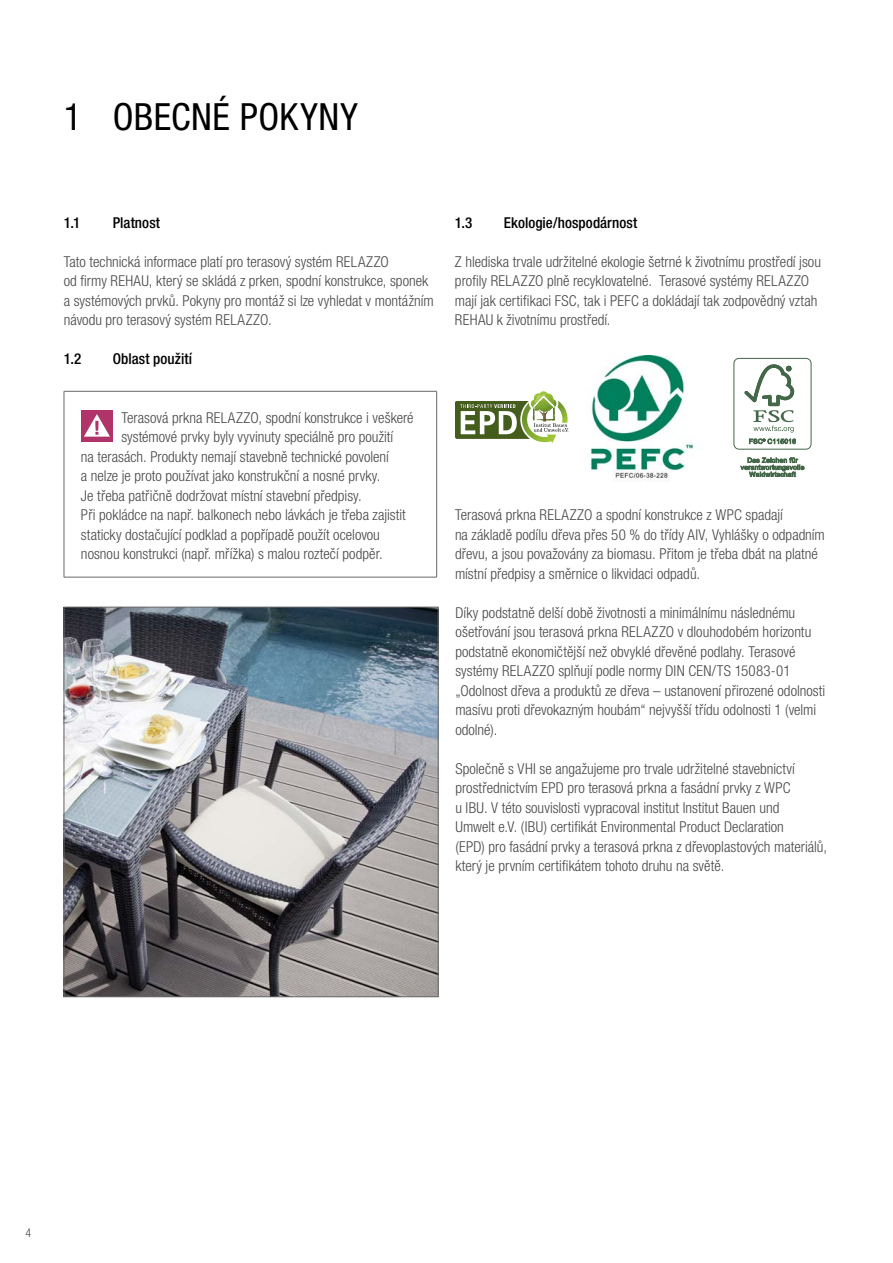
<style>
.page{position:relative;width:893px;height:1263px;background:#fff}
.page>*{position:absolute;margin:0;border:0;box-sizing:border-box;transform-origin:0 0}
.t1{font:condensed 37.5px "Helvetica Neue LTW1 G";letter-spacing:.015em;color:#000}
.t2{font:300 condensed 15px/19.5px "Helvetica Neue LTW1 G";color:#484848}
.t3{font:500 condensed 15px "Helvetica Neue LTW1 G";letter-spacing:.005em;color:#000}
.t4{font:300 condensed 12px "Helvetica Neue LTW1 G";color:#484848}
</style>
<div class="page">
<hr style="left:64px;top:391px;width:373px;height:1px;background:#686868">
<hr style="left:64px;top:391px;width:1px;height:186px;background:#686868">
<hr style="left:436px;top:391px;width:1px;height:186px;background:#686868">
<hr style="left:64px;top:577px;width:373px;height:1px;background:#686868">
<div style="left:81px;top:410px;width:32px;height:32px;background:#b0346a"></div>
<svg style="left:84px;top:414px;width:26px;height:23px"></svg>
<svg style="left:455px;top:391px;width:114px;height:52px"></svg>
<img style="left:590px;top:356px;width:104px;height:124px">
<div style="left:733px;top:358px;width:78px;height:92px;border:1px solid #436748;border-radius:5px"></div>
<svg style="left:744px;top:364px;width:50px;height:68px"></svg>
<svg style="left:749px;top:439px;width:47px;height:5px"></svg>
<svg style="left:740px;top:457px;width:64px;height:20px"></svg>
<img style="left:66px;top:609px;width:370px;height:386px">
<div style="left:64px;top:607px;width:374px;height:390px;border:1px solid #686868"></div>
<h1 class="t1" style="left:64px;top:95px;width:296px">1 OBECNÉ POKYNY</h1>
<p class="t3" style="left:64px;top:213px;width:18px">1.1</p>
<p class="t3" style="left:113px;top:213px;width:49px">Platnost</p>
<p class="t2" style="left:64px;top:252px;width:371px">Tato technická informace platí pro terasový systém RELAZZO<br>od firmy REHAU, který se skládá z prken, spodní konstrukce, sponek a systémových prvků. Pokyny pro montáž si lze vyhledat v montážním návodu pro terasový systém RELAZZO.</p>
<p class="t3" style="left:64px;top:350px;width:19px">1.2</p>
<p class="t3" style="left:113px;top:350px;width:81px">Oblast použití</p>
<p class="t2" style="left:121px;top:408px;width:294px">Terasová prkna RELAZZO, spodní konstrukce i veškeré</p>
<p class="t2" style="left:121px;top:427px;width:274px">systémové prvky byly vyvinuty speciálně pro použití</p>
<p class="t2" style="left:81px;top:447px;width:309px">na terasách. Produkty nemají stavebně technické povolení</p>
<p class="t2" style="left:81px;top:466px;width:301px">a nelze je proto používat jako konstrukční a nosné prvky.</p>
<p class="t2" style="left:81px;top:486px;width:282px">Je třeba patřičně dodržovat místní stavební předpisy.</p>
<p class="t2" style="left:81px;top:505px;width:326px">Při pokládce na např. balkonech nebo lávkách je třeba zajistit</p>
<p class="t2" style="left:81px;top:525px;width:300px">staticky dostačující podklad a popřípadě použít ocelovou</p>
<p class="t2" style="left:81px;top:544px;width:303px">nosnou konstrukci (např. mřížka) s malou roztečí podpěr.</p>
<p class="t3" style="left:455px;top:213px;width:19px">1.3</p>
<p class="t3" style="left:504px;top:213px;width:135px">Ekologie/hospodárnost</p>
<p class="t2" style="left:455px;top:252px;width:367px">Z hlediska trvale udržitelné ekologie šetrné k životnímu prostředí jsou profily RELAZZO plně recyklovatelné. Terasové systémy RELAZZO mají jak certifikaci FSC, tak i PEFC a dokládají tak zodpovědný vztah REHAU k životnímu prostředí.</p>
<p class="t2" style="left:455px;top:505px;width:371px">Terasová prkna RELAZZO a spodní konstrukce z WPC spadají<br>na základě podílu dřeva přes 50 % do třídy AIV, Vyhlášky o odpadním dřevu, a jsou považovány za biomasu. Přitom je třeba dbát na platné místní předpisy a směrnice o likvidaci odpadů.</p>
<p class="t2" style="left:455px;top:603px;width:371px">Díky podstatně delší době životnosti a minimálnímu následnému ošetřování jsou terasová prkna RELAZZO v dlouhodobém horizontu podstatně ekonomičtější než obvyklé dřevěné podlahy. Terasové systémy RELAZZO splňují podle normy DIN CEN/TS 15083-01 „Odolnost dřeva a produktů ze dřeva – ustanovení přirozené odolnosti masívu proti dřevokazným houbám“ nejvyšší třídu odolnosti 1 (velmi odolné).</p>
<p class="t2" style="left:455px;top:759px;width:373px">Společně s VHI se angažujeme pro trvale udržitelné stavebnictví prostřednictvím EPD pro terasová prkna a fasádní prvky z WPC<br>u IBU. V této souvislosti vypracoval institut Institut Bauen und<br>Umwelt e.V. (IBU) certifikát Environmental Product Declaration<br>(EPD) pro fasádní prvky a terasová prkna z dřevoplastových materiálů, který je prvním certifikátem tohoto druhu na světě.</p>
<p class="t4" style="left:26px;top:1226px;width:7px">4</p>
</div>
